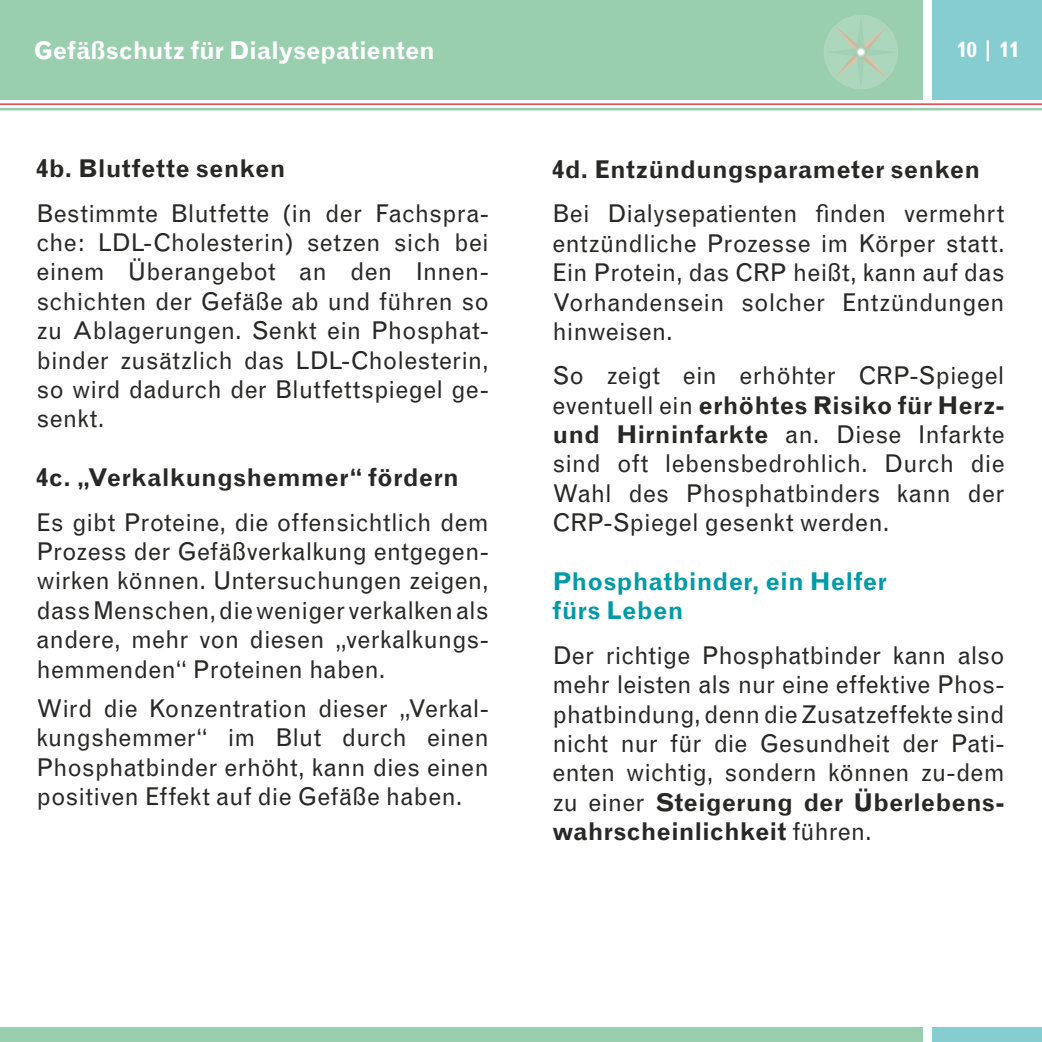
<style>
.page{position:relative;width:1042px;height:1042px;background:#fff}
.page>*{position:absolute;margin:0;border:0;box-sizing:border-box;transform-origin:0 0}
.t1{font:24.5px/29.4px "Grotesque";color:#282827;text-align:justify}
.t2{font:700 24.5px "Grotesque";letter-spacing:.005em;color:#282827}
.t3{font:700 24.5px/29.4px "Grotesque";letter-spacing:.005em;color:#009ba6}
.t4{font:700 24.5px "Grotesque";letter-spacing:-.015em;color:#fff}
.t5{font:700 21px "Grotesque";color:#fff}
.s1{font-weight:700}
</style>
<div class="page">
<div style="left:0;top:1027px;width:923px;height:15px;background:#99ceae"></div>
<div style="left:933px;top:1027px;width:109px;height:15px;background:#86cdd2"></div>
<div style="left:933px;top:0;width:109px;height:99px;background:#86cdd2"></div>
<hr style="left:0;top:108px;width:521px;height:2px;background:#99ceae">
<div style="left:0;top:0;width:923px;height:99px;background:#99ceae"></div>
<hr style="left:0;top:103px;width:521px;height:2px;background:#d85c5f">
<hr style="left:521px;top:103px;width:521px;height:2px;background:#d85c5f">
<hr style="left:521px;top:108px;width:521px;height:2px;background:#99ceae">
<svg style="left:824px;top:15px;width:74px;height:74px"></svg>
<p class="t4" style="left:33px;top:36px;width:403px">Gefäßschutz für Dialysepatienten</p>
<p class="t5" style="left:956px;top:38px;width:64px">10 | 11</p>
<p class="t2" style="left:36px;top:154px;width:251px">4b. Blutfette senken</p>
<p class="t1" style="left:36px;top:198px;width:454px">Bestimmte Blutfette (in der Fachspra&shy;che: LDL-Cholesterin) setzen sich bei einem Überangebot an den Innen&shy;schichten der Gefäße ab und führen so zu Ablagerungen. Senkt ein Phosphat&shy;binder zusätzlich das LDL-Cholesterin, so wird dadurch der Blutfettspiegel ge&shy;senkt.</p>
<p class="t2" style="left:36px;top:463px;width:424px">4c. „Verkalkungshemmer“ fördern</p>
<p class="t1" style="left:36px;top:507px;width:454px">Es gibt Proteine, die offensichtlich dem Prozess der Gefäßverkalkung entgegen&shy;wirken können. Untersuchungen zeigen, dass Menschen, die weniger verkalken als andere, mehr von diesen „verkalkungs&shy;hemmenden“ Proteinen haben.</p>
<p class="t1" style="left:36px;top:694px;width:454px">Wird die Konzentration dieser „Verkal&shy;kungshemmer“ im Blut durch einen Phosphatbinder erhöht, kann dies einen positiven Effekt auf die Gefäße haben.</p>
<p class="t2" style="left:552px;top:155px;width:429px">4d. Entzündungsparameter senken</p>
<p class="t1" style="left:552px;top:199px;width:454px">Bei Dialysepatienten finden vermehrt entzündliche Prozesse im Körper statt.<br>Ein Protein, das CRP heißt, kann auf das Vorhandensein solcher Entzündungen hinweisen.</p>
<p class="t1" style="left:552px;top:361px;width:454px">So zeigt ein erhöhter CRP-Spiegel eventuell ein <span class="s1">erhöhtes Risiko für Herz&shy;und Hirninfarkte</span> an. Diese Infarkte sind oft lebensbedrohlich. Durch die Wahl des Phosphatbinders kann der CRP-Spiegel gesenkt werden.</p>
<p class="t3" style="left:552px;top:567px;width:336px">Phosphatbinder, ein Helfer fürs Leben</p>
<p class="t1" style="left:552px;top:641px;width:454px">Der richtige Phosphatbinder kann also mehr leisten als nur eine effektive Phos&shy;phatbindung, denn die Zusatzeffekte sind nicht nur für die Gesundheit der Pati&shy;enten wichtig, sondern können zu-dem zu einer <span class="s1">Steigerung der Überlebens&shy;wahrscheinlichkeit</span> führen.</p>
</div>
